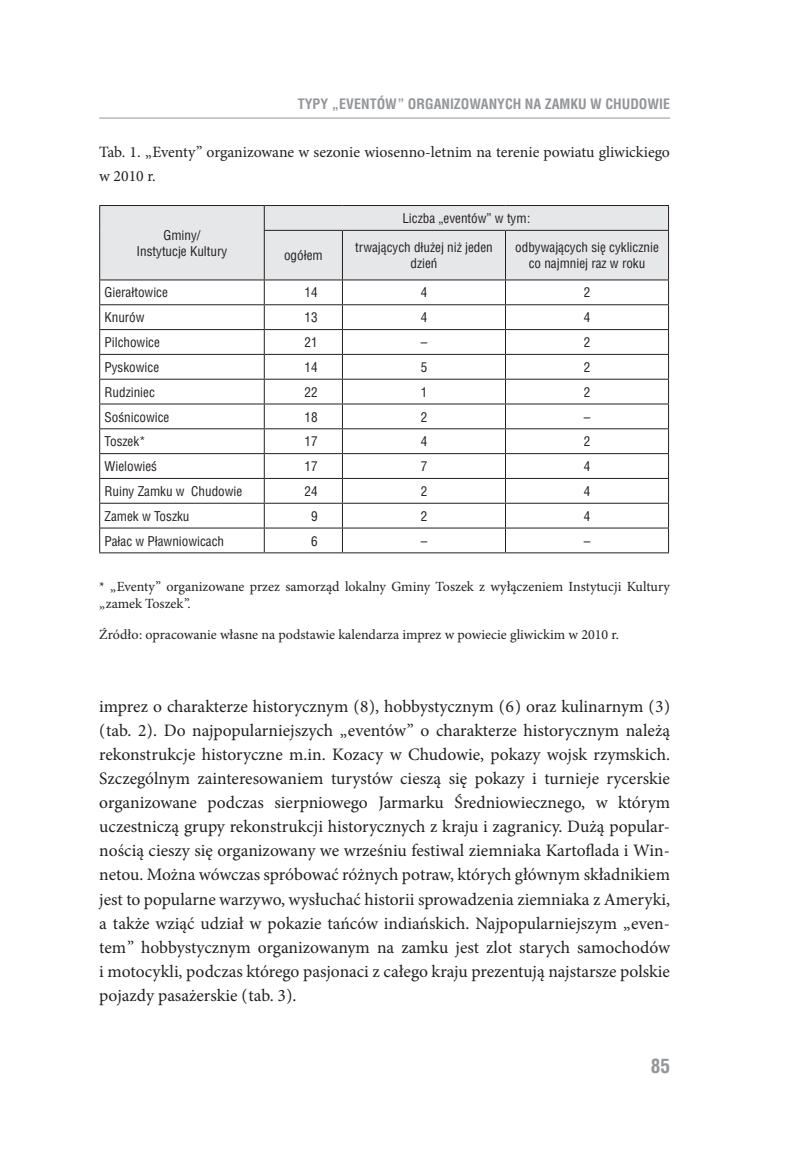
<style>
.page{position:relative;width:809px;height:1166px;background:#fff}
.page>*{position:absolute;margin:0;border:0;box-sizing:border-box;transform-origin:0 0}
.t1{font:700 19.25px "Switzerland Condensed";color:#939598}
.t2{font:17.5px/24.2px "Minion Pro";color:#231f20;text-align:justify}
.t3{font:15.75px/24.2px "Minion Pro";color:#231f20}
.t4{font:14px/16.8px "Minion Pro";color:#231f20}
.t5{font:700 14px "Switzerland Condensed";color:#939598}
.t6{font:13.12px/15.8px "Switzerland Condensed";color:#231f20;text-align:center}
</style>
<div class="page">
<hr style="left:99px;top:118px;width:571px;height:1px;background:#939598">
<div style="left:100px;top:206px;width:568px;height:73px;background:#e6e7e9"></div>
<hr style="left:99px;top:552px;width:165px;height:1px;background:#231f20">
<hr style="left:264px;top:552px;width:78px;height:1px;background:#231f20">
<hr style="left:342px;top:552px;width:163px;height:1px;background:#231f20">
<hr style="left:505px;top:552px;width:164px;height:1px;background:#231f20">
<hr style="left:99px;top:205px;width:165px;height:1px;background:#231f20">
<svg style="left:99px;top:206px;width:1px;height:24px"></svg>
<hr style="left:99px;top:230px;width:1px;height:49px;background:#231f20">
<hr style="left:264px;top:205px;width:78px;height:1px;background:#231f20">
<svg style="left:264px;top:206px;width:1px;height:24px"></svg>
<hr style="left:342px;top:205px;width:163px;height:1px;background:#231f20">
<hr style="left:505px;top:205px;width:164px;height:1px;background:#231f20">
<svg style="left:668px;top:206px;width:1px;height:24px"></svg>
<hr style="left:264px;top:230px;width:78px;height:1px;background:#231f20">
<hr style="left:264px;top:231px;width:1px;height:48px;background:#231f20">
<hr style="left:342px;top:230px;width:163px;height:1px;background:#231f20">
<hr style="left:342px;top:231px;width:1px;height:48px;background:#231f20">
<hr style="left:505px;top:230px;width:164px;height:1px;background:#231f20">
<hr style="left:505px;top:231px;width:1px;height:48px;background:#231f20">
<hr style="left:668px;top:231px;width:1px;height:48px;background:#231f20">
<hr style="left:99px;top:279px;width:165px;height:1px;background:#231f20">
<hr style="left:264px;top:279px;width:78px;height:1px;background:#231f20">
<hr style="left:342px;top:279px;width:163px;height:1px;background:#231f20">
<hr style="left:505px;top:279px;width:164px;height:1px;background:#231f20">
<hr style="left:99px;top:304px;width:165px;height:1px;background:#231f20">
<hr style="left:264px;top:304px;width:78px;height:1px;background:#231f20">
<hr style="left:342px;top:304px;width:163px;height:1px;background:#231f20">
<hr style="left:505px;top:304px;width:164px;height:1px;background:#231f20">
<hr style="left:99px;top:329px;width:165px;height:1px;background:#231f20">
<hr style="left:264px;top:329px;width:78px;height:1px;background:#231f20">
<hr style="left:342px;top:329px;width:163px;height:1px;background:#231f20">
<hr style="left:505px;top:329px;width:164px;height:1px;background:#231f20">
<hr style="left:99px;top:354px;width:165px;height:1px;background:#231f20">
<hr style="left:264px;top:354px;width:78px;height:1px;background:#231f20">
<hr style="left:342px;top:354px;width:163px;height:1px;background:#231f20">
<hr style="left:505px;top:354px;width:164px;height:1px;background:#231f20">
<hr style="left:99px;top:379px;width:165px;height:1px;background:#231f20">
<hr style="left:264px;top:379px;width:78px;height:1px;background:#231f20">
<hr style="left:342px;top:379px;width:163px;height:1px;background:#231f20">
<hr style="left:505px;top:379px;width:164px;height:1px;background:#231f20">
<hr style="left:99px;top:403px;width:165px;height:1px;background:#231f20">
<hr style="left:264px;top:403px;width:78px;height:1px;background:#231f20">
<hr style="left:342px;top:403px;width:163px;height:1px;background:#231f20">
<hr style="left:505px;top:403px;width:164px;height:1px;background:#231f20">
<hr style="left:99px;top:428px;width:165px;height:1px;background:#231f20">
<hr style="left:264px;top:428px;width:78px;height:1px;background:#231f20">
<hr style="left:342px;top:428px;width:163px;height:1px;background:#231f20">
<hr style="left:505px;top:428px;width:164px;height:1px;background:#231f20">
<hr style="left:99px;top:453px;width:165px;height:1px;background:#231f20">
<hr style="left:264px;top:453px;width:78px;height:1px;background:#231f20">
<hr style="left:342px;top:453px;width:163px;height:1px;background:#231f20">
<hr style="left:505px;top:453px;width:164px;height:1px;background:#231f20">
<hr style="left:99px;top:478px;width:165px;height:1px;background:#231f20">
<hr style="left:264px;top:478px;width:78px;height:1px;background:#231f20">
<hr style="left:342px;top:478px;width:163px;height:1px;background:#231f20">
<hr style="left:505px;top:478px;width:164px;height:1px;background:#231f20">
<hr style="left:99px;top:503px;width:165px;height:1px;background:#231f20">
<svg style="left:99px;top:280px;width:1px;height:272px"></svg>
<hr style="left:264px;top:503px;width:78px;height:1px;background:#231f20">
<svg style="left:264px;top:280px;width:1px;height:272px"></svg>
<hr style="left:342px;top:503px;width:163px;height:1px;background:#231f20">
<svg style="left:342px;top:280px;width:1px;height:272px"></svg>
<hr style="left:505px;top:503px;width:164px;height:1px;background:#231f20">
<svg style="left:505px;top:280px;width:1px;height:272px"></svg>
<svg style="left:668px;top:280px;width:1px;height:272px"></svg>
<hr style="left:99px;top:527px;width:165px;height:1px;background:#231f20">
<hr style="left:264px;top:527px;width:78px;height:1px;background:#231f20">
<hr style="left:342px;top:527px;width:163px;height:1px;background:#231f20">
<hr style="left:505px;top:527px;width:164px;height:1px;background:#231f20">
<p class="t5" style="left:298px;top:95px;width:374px">TYPY „EVENTÓW” ORGANIZOWANYCH NA ZAMKU W CHUDOWIE</p>
<p class="t3" style="left:99px;top:140px;width:572px">Tab. 1. „Eventy” organizowane w sezonie wiosenno-letnim na terenie powiatu gliwickiego w 2010 r.</p>
<p class="t6" style="left:136px;top:227px;width:92px">Gminy/<br>Instytucje Kultury</p>
<p class="t6" style="left:402px;top:210px;width:130px">Liczba „eventów” w tym:</p>
<p class="t6" style="left:284px;top:248px;width:40px">ogółem</p>
<p class="t6" style="left:355px;top:240px;width:139px">trwających dłużej niż jeden dzień</p>
<p class="t6" style="left:515px;top:240px;width:145px">odbywających się cyklicznie co najmniej raz w roku</p>
<p class="t6" style="left:104px;top:285px;width:65px">Gierałtowice</p>
<p class="t6" style="left:304px;top:285px;width:15px">14</p>
<p class="t6" style="left:420px;top:285px;width:8px">4</p>
<p class="t6" style="left:583px;top:285px;width:8px">2</p>
<p class="t6" style="left:104px;top:310px;width:42px">Knurów</p>
<p class="t6" style="left:304px;top:310px;width:15px">13</p>
<p class="t6" style="left:420px;top:310px;width:8px">4</p>
<p class="t6" style="left:583px;top:310px;width:8px">4</p>
<p class="t6" style="left:104px;top:334px;width:57px">Pilchowice</p>
<p class="t6" style="left:304px;top:334px;width:15px">21</p>
<p class="t6" style="left:420px;top:334px;width:8px">–</p>
<p class="t6" style="left:583px;top:334px;width:8px">2</p>
<p class="t6" style="left:104px;top:359px;width:56px">Pyskowice</p>
<p class="t6" style="left:304px;top:359px;width:15px">14</p>
<p class="t6" style="left:420px;top:359px;width:8px">5</p>
<p class="t6" style="left:583px;top:359px;width:8px">2</p>
<p class="t6" style="left:104px;top:384px;width:52px">Rudziniec</p>
<p class="t6" style="left:304px;top:384px;width:15px">22</p>
<p class="t6" style="left:420px;top:384px;width:8px">1</p>
<p class="t6" style="left:583px;top:384px;width:8px">2</p>
<p class="t6" style="left:104px;top:409px;width:66px">Sośnicowice</p>
<p class="t6" style="left:304px;top:409px;width:15px">18</p>
<p class="t6" style="left:420px;top:409px;width:8px">2</p>
<p class="t6" style="left:583px;top:409px;width:8px">–</p>
<p class="t6" style="left:104px;top:434px;width:43px">Toszek*</p>
<p class="t6" style="left:304px;top:434px;width:15px">17</p>
<p class="t6" style="left:420px;top:434px;width:8px">4</p>
<p class="t6" style="left:583px;top:434px;width:8px">2</p>
<p class="t6" style="left:104px;top:458px;width:54px">Wielowieś</p>
<p class="t6" style="left:304px;top:458px;width:15px">17</p>
<p class="t6" style="left:420px;top:458px;width:8px">7</p>
<p class="t6" style="left:583px;top:458px;width:8px">4</p>
<p class="t6" style="left:104px;top:483px;width:139px">Ruiny Zamku w Chudowie</p>
<p class="t6" style="left:304px;top:483px;width:15px">24</p>
<p class="t6" style="left:420px;top:483px;width:8px">2</p>
<p class="t6" style="left:583px;top:483px;width:8px">4</p>
<p class="t6" style="left:104px;top:508px;width:86px">Zamek w Toszku</p>
<p class="t6" style="left:311px;top:508px;width:8px">9</p>
<p class="t6" style="left:420px;top:508px;width:8px">2</p>
<p class="t6" style="left:583px;top:508px;width:8px">4</p>
<p class="t6" style="left:104px;top:533px;width:121px">Pałac w Pławniowicach</p>
<p class="t6" style="left:311px;top:533px;width:8px">6</p>
<p class="t6" style="left:420px;top:533px;width:8px">–</p>
<p class="t6" style="left:583px;top:533px;width:8px">–</p>
<p class="t4" style="left:99px;top:578px;width:572px">* „Eventy” organizowane przez samorząd lokalny Gminy Toszek z wyłączeniem Instytucji Kultury „zamek Toszek”.</p>
<p class="t4" style="left:99px;top:626px;width:521px">Źródło: opracowanie własne na podstawie kalendarza imprez w powiecie gliwickim w 2010 r.</p>
<p class="t2" style="left:99px;top:694px;width:572px">imprez o charakterze historycznym (8), hobbystycznym (6) oraz kulinarnym (3) (tab. 2). Do najpopularniejszych „eventów” o charakterze historycznym należą rekonstrukcje historyczne m.in. Kozacy w Chudowie, pokazy wojsk rzymskich.<br>Szczególnym zainteresowaniem turystów cieszą się pokazy i turnieje rycerskie organizowane podczas sierpniowego Jarmarku Średniowiecznego, w którym uczestniczą grupy rekonstrukcji historycznych z kraju i zagranicy. Dużą popular&shy;nością cieszy się organizowany we wrześniu festiwal ziemniaka Kartoflada i Win&shy;netou. Można wówczas spróbować różnych potraw, których głównym składnikiem jest to popularne warzywo, wysłuchać historii sprowadzenia ziemniaka z Ameryki, a także wziąć udział w pokazie tańców indiańskich. Najpopularniejszym „even&shy;tem” hobbystycznym organizowanym na zamku jest zlot starych samochodów i motocykli, podczas którego pasjonaci z całego kraju prezentują najstarsze polskie pojazdy pasażerskie (tab. 3).</p>
<p class="t1" style="left:650px;top:1055px;width:21px">85</p>
</div>
